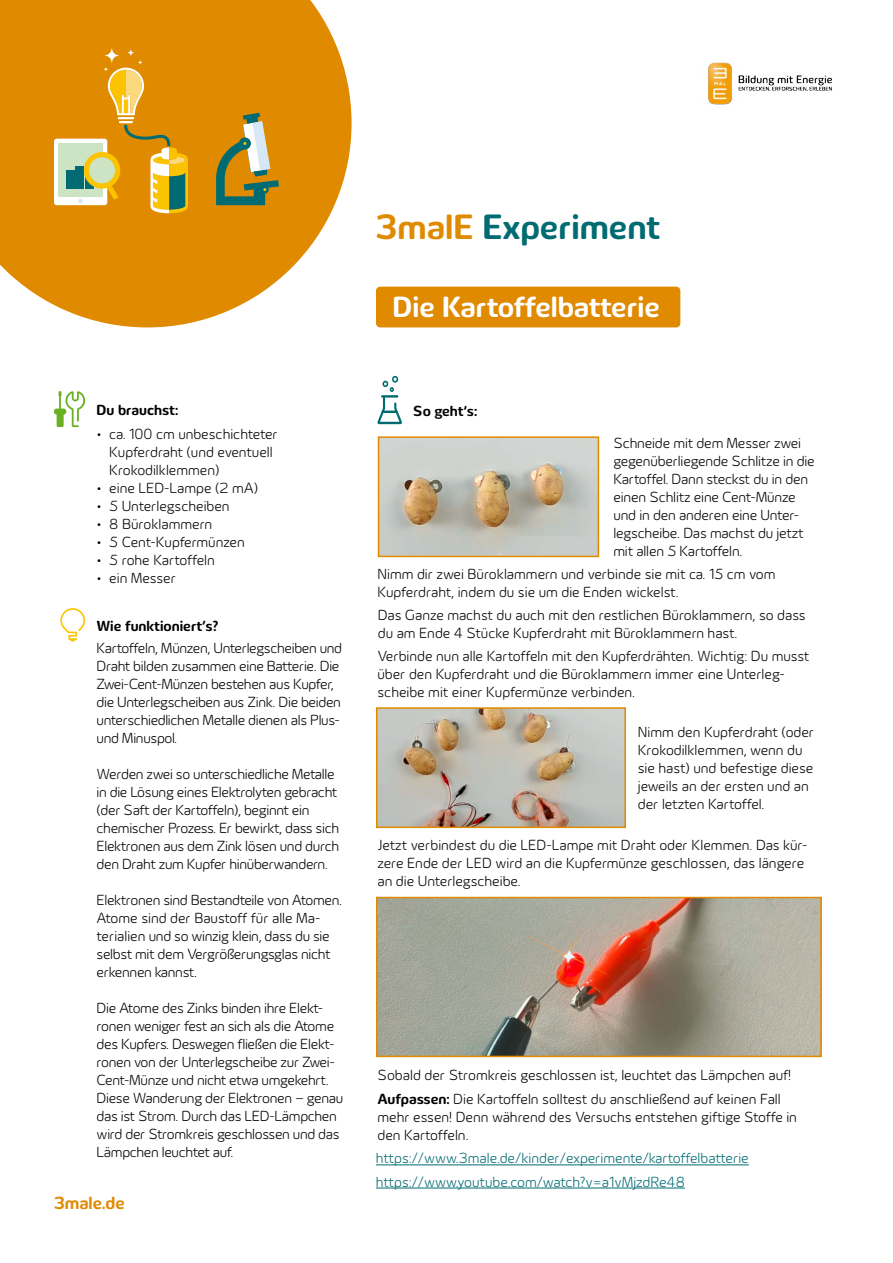
<style>
.page{position:relative;width:893px;height:1263px;background:#fff}
.page>*{position:absolute;margin:0;border:0;box-sizing:border-box;transform-origin:0 0}
.t1{font:700 36px "Innogy";color:#006c72}
.t2{font:700 30px "Innogy";color:#fff}
.t3{font:700 18px "Innogy";color:#e08a00}
.t4{font:300 15px/18px "Innogy";letter-spacing:-.02em;color:#000}
.t5{font:300 15px/18px "Innogy";color:#000}
.t6{font:300 15px/23.1px "Innogy";color:#006b73}
.t7{font:700 15px "Innogy";color:#000}
.s1{color:#e08a00}
.s2{font-weight:700}
</style>
<div class="page">
<svg style="left:0;top:0;width:352px;height:327px;background:#e49a24"></svg>
<img style="left:708px;top:62px;width:124px;height:43px">
<svg style="left:216px;top:113px;width:63px;height:92px;background:#a59245"></svg>
<div style="left:54px;top:139px;width:53px;height:66px;background:#fff;border-radius:3px"></div>
<div style="left:58px;top:143px;width:45px;height:54px;background:#cce3c4"></div>
<svg style="left:78px;top:199px;width:5px;height:4px"></svg>
<div style="left:66px;top:170px;width:8px;height:19px;background:#006b73"></div>
<div style="left:76px;top:167px;width:8px;height:22px;background:#006b73"></div>
<div style="left:85px;top:163px;width:9px;height:26px;background:#006b73"></div>
<div style="left:84px;top:152px;width:36px;height:37px;background:#fcc400;border-radius:50%"></div>
<div style="left:89px;top:157px;width:26px;height:26px;background:#cce3c4;border-radius:50%"></div>
<svg style="left:103px;top:47px;width:17px;height:17px"></svg>
<svg style="left:127px;top:49px;width:8px;height:8px"></svg>
<svg style="left:103px;top:60px;width:85px;height:153px;background:#db9f23"></svg>
<svg style="left:54px;top:391px;width:32px;height:36px"></svg>
<svg style="left:377px;top:376px;width:25px;height:48px"></svg>
<svg style="left:60px;top:608px;width:25px;height:34px"></svg>
<img style="left:381px;top:439px;width:215px;height:115px">
<div style="left:378px;top:436px;width:221px;height:121px;border:2px solid #e08a00"></div>
<img style="left:379px;top:710px;width:244px;height:115px">
<div style="left:376px;top:707px;width:250px;height:121px;border:2px solid #e08a00"></div>
<img style="left:379px;top:900px;width:440px;height:154px">
<div style="left:376px;top:897px;width:446px;height:160px;border:2px solid #e08a00"></div>
<div style="left:376px;top:287px;width:304px;height:40px;background:#e08a00;border-radius:4px"></div>
<hr style="left:376px;top:1164px;width:373px;height:1px;background:#006b73">
<hr style="left:376px;top:1187px;width:309px;height:1px;background:#006b73">
<h1 class="t1" style="left:376px;top:206px;width:286px"><span class="s1">3malE</span> Experiment</h1>
<h2 class="t2" style="left:393px;top:290px;width:269px">Die Kartoffelbatterie</h2>
<p class="t7" style="left:97px;top:401px;width:83px">Du brauchst:</p>
<p class="t7" style="left:413px;top:402px;width:66px">So geht‘s:</p>
<p class="t5" style="left:109px;top:425px;width:170px;text-indent:-13px">• ca. 100 cm unbeschichteter<br>Kupferdraht (und eventuell<br>Krokodilklemmen)</p>
<p class="t5" style="left:97px;top:479px;width:163px">• eine LED-Lampe (2 mA)</p>
<p class="t5" style="left:97px;top:497px;width:135px">• 5 Unterlegscheiben</p>
<p class="t5" style="left:97px;top:515px;width:117px">• 8 Büroklammern</p>
<p class="t4" style="left:97px;top:533px;width:150px">• 5 Cent-Kupfermünzen</p>
<p class="t5" style="left:97px;top:551px;width:120px">• 5 rohe Kartoffeln</p>
<p class="t5" style="left:97px;top:569px;width:81px">• ein Messer</p>
<p class="t7" style="left:97px;top:617px;width:123px">Wie funktioniert’s?</p>
<p class="t4" style="left:97px;top:639px;width:247px">Kartoffeln, Münzen, Unterlegscheiben und Draht bilden zusammen eine Batterie. Die Zwei-Cent-Münzen bestehen aus Kupfer, die Unterlegscheiben aus Zink. Die beiden unterschiedlichen Metalle dienen als Plus&shy;und Minuspol.</p>
<p class="t4" style="left:97px;top:765px;width:244px">Werden zwei so unterschiedliche Metalle in die Lösung eines Elektrolyten gebracht (der Saft der Kartoffeln), beginnt ein chemischer Prozess. Er bewirkt, dass sich Elektronen aus dem Zink lösen und durch den Draht zum Kupfer hinüberwandern.</p>
<p class="t4" style="left:97px;top:891px;width:247px">Elektronen sind Bestandteile von Atomen.<br>Atome sind der Baustoff für alle Ma&shy;terialien und so winzig klein, dass du sie selbst mit dem Vergrößerungsglas nicht erkennen kannst.</p>
<p class="t4" style="left:97px;top:999px;width:248px">Die Atome des Zinks binden ihre Elekt&shy;ronen weniger fest an sich als die Atome des Kupfers. Deswegen fließen die Elekt&shy;ronen von der Unterlegscheibe zur Zwei-Cent-Münze und nicht etwa umgekehrt.<br>Diese Wanderung der Elektronen – genau das ist Strom. Durch das LED-Lämpchen wird der Stromkreis geschlossen und das Lämpchen leuchtet auf.</p>
<p class="t3" style="left:54px;top:1192px;width:72px">3male.de</p>
<p class="t4" style="left:613px;top:434px;width:203px">Schneide mit dem Messer zwei gegenüberliegende Schlitze in die<br>Kartoffel. Dann steckst du in den einen Schlitz eine Cent-Münze und in den anderen eine Unter&shy;legscheibe. Das machst du jetzt mit allen 5 Kartoffeln.</p>
<p class="t5" style="left:377px;top:565px;width:400px">Nimm dir zwei Büroklammern und verbinde sie mit ca. 15 cm vom<br>Kupferdraht, indem du sie um die Enden wickelst.</p>
<p class="t5" style="left:378px;top:606px;width:429px">Das Ganze machst du auch mit den restlichen Büroklammern, so dass du am Ende 4 Stücke Kupferdraht mit Büroklammern hast.</p>
<p class="t5" style="left:377px;top:647px;width:433px">Verbinde nun alle Kartoffeln mit den Kupferdrähten. Wichtig: Du musst über den Kupferdraht und die Büroklammern immer eine Unterleg&shy;scheibe mit einer Kupfermünze verbinden.</p>
<p class="t5" style="left:638px;top:723px;width:178px">Nimm den Kupferdraht (oder<br>Krokodilklemmen, wenn du sie hast) und befestige diese jeweils an der ersten und an der letzten Kartoffel.</p>
<p class="t5" style="left:377px;top:836px;width:432px">Jetzt verbindest du die LED-Lampe mit Draht oder Klemmen. Das kür&shy;zere Ende der LED wird an die Kupfermünze geschlossen, das längere an die Unterlegscheibe.</p>
<p class="t5" style="left:377px;top:1063px;width:415px;line-height:24.5px">Sobald der Stromkreis geschlossen ist, leuchtet das Lämpchen auf!<br><span class="s2">Aufpassen:</span> Die Kartoffeln solltest du anschließend auf keinen Fall</p>
<p class="t5" style="left:377px;top:1108px;width:421px">mehr essen! Denn während des Versuchs entstehen giftige Stoffe in den Kartoffeln.</p>
<p class="t6" style="left:376px;top:1147px;width:374px">https://www.3male.de/kinder/experimente/kartoffelbatterie https://www.youtube.com/watch?v=a1vMjzdRe48</p>
</div>
